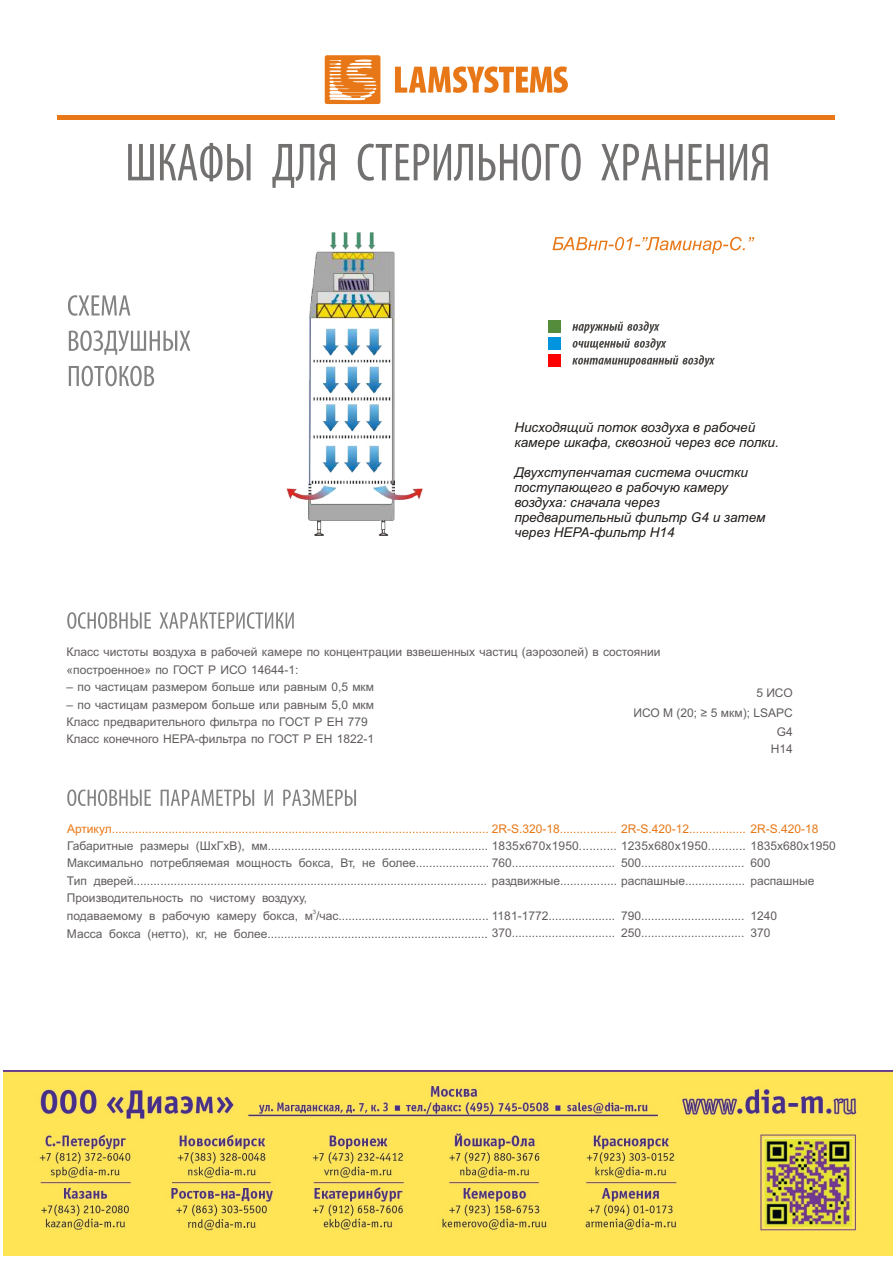
<style>
.page{position:relative;width:893px;height:1263px;background:#fff}
.page>*{position:absolute;margin:0;border:0;box-sizing:border-box;transform-origin:0 0}
.t1{font:italic 13.5px/15.1px "Arial";color:#1f1a17}
.t2{font:12px/17.4px "Arial";color:#615c5c}
.t3{font:12px "Arial";color:#e87817}
.t4{font:6px "Arial";color:#615c5c}
.s1{font-family:"Arial Unicode MS"}
</style>
<div class="page">
<img style="left:286px;top:232px;width:136px;height:304px">
<svg style="left:325px;top:55px;width:55px;height:49px;background:#ed974d"></svg>
<svg style="left:395px;top:66px;width:173px;height:27px"></svg>
<svg style="left:552px;top:237px;width:202px;height:17px"></svg>
<svg style="left:128px;top:143px;width:123px;height:38px"></svg>
<svg style="left:272px;top:144px;width:496px;height:44px"></svg>
<svg style="left:67px;top:612px;width:227px;height:17px"></svg>
<hr style="left:57px;top:116px;width:778px;height:4px;background:#e87817">
<svg style="left:67px;top:789px;width:289px;height:17px"></svg>
<div style="left:548px;top:321px;width:13px;height:12px;background:#548c3b"></div>
<div style="left:548px;top:337px;width:13px;height:13px;background:#0094de"></div>
<div style="left:548px;top:354px;width:13px;height:13px;background:#f00"></div>
<svg style="left:572px;top:321px;width:143px;height:46px"></svg>
<svg style="left:68px;top:295px;width:122px;height:91px"></svg>
<img style="left:3px;top:1070px;width:890px;height:185px">
<p class="t1" style="left:514px;top:421px;width:266px">Нисходящий поток воздуха в рабочей камере шкафа, сквозной через все полки.</p>
<p class="t1" style="left:514px;top:466px;width:253px">Двухступенчатая система очистки поступающего в рабочую камеру воздуха: сначала через предварительный фильтр G4 и затем через HEPA-фильтр Н14</p>
<p class="t2" style="left:67px;top:644px;width:595px">Класс чистоты воздуха в рабочей камере по концентрации взвешенных частиц (аэрозолей) в состоянии «построенное» по ГОСТ Р ИСО 14644-1:</p>
<p class="t2" style="left:67px;top:679px;width:309px">– по частицам размером больше или равным 0,5 мкм</p>
<p class="t2" style="left:66px;top:697px;width:309px">– по частицам размером больше или равным 5,0 мкм<br>Класс предварительного фильтра по ГОСТ Р ЕН 779<br>Класс конечного HEPA-фильтра по ГОСТ Р ЕН 1822-1</p>
<p class="t2" style="left:633px;top:684px;width:161px;line-height:20px;text-align:right">5 ИСО<br>ИСО М (20; <span class="s1">≥</span> 5 мкм); LSAPC</p>
<p class="t2" style="left:771px;top:724px;width:24px;text-align:center">G4<br>H14</p>
<p class="t3" style="left:67px;top:824px;width:753px">Артикул................................................................................................................. 2R-S.320-18................. 2R-S.420-12................. 2R-S.420-18</p>
<p class="t2" style="left:67px;top:838px;width:770px">Габаритные размеры (ШхГхВ), мм.................................................................. 1835х670х1950........... 1235х680х1950........... 1835х680х1950<br>Максимально потребляемая мощность бокса, Вт, не более...................... 760...............................<br>Тип дверей.......................................................................................................... раздвижные................. распашные.................. распашные Производительность по чистому воздуху,</p>
<p class="t4" style="left:313px;top:910px;width:5px">3</p>
<p class="t2" style="left:67px;top:908px;width:550px">подаваемому в рабочую камеру бокса, м /час............................................. 1181-1772....................<br>Масса бокса (нетто), кг, не более.................................................................. 370...............................</p>
<p class="t2" style="left:621px;top:855px;width:125px">500...............................</p>
<p class="t2" style="left:750px;top:855px;width:22px">600</p>
<p class="t2" style="left:621px;top:908px;width:125px">790...............................<br>250...............................</p>
<p class="t2" style="left:750px;top:908px;width:28px">1240<br>370</p>
</div>
